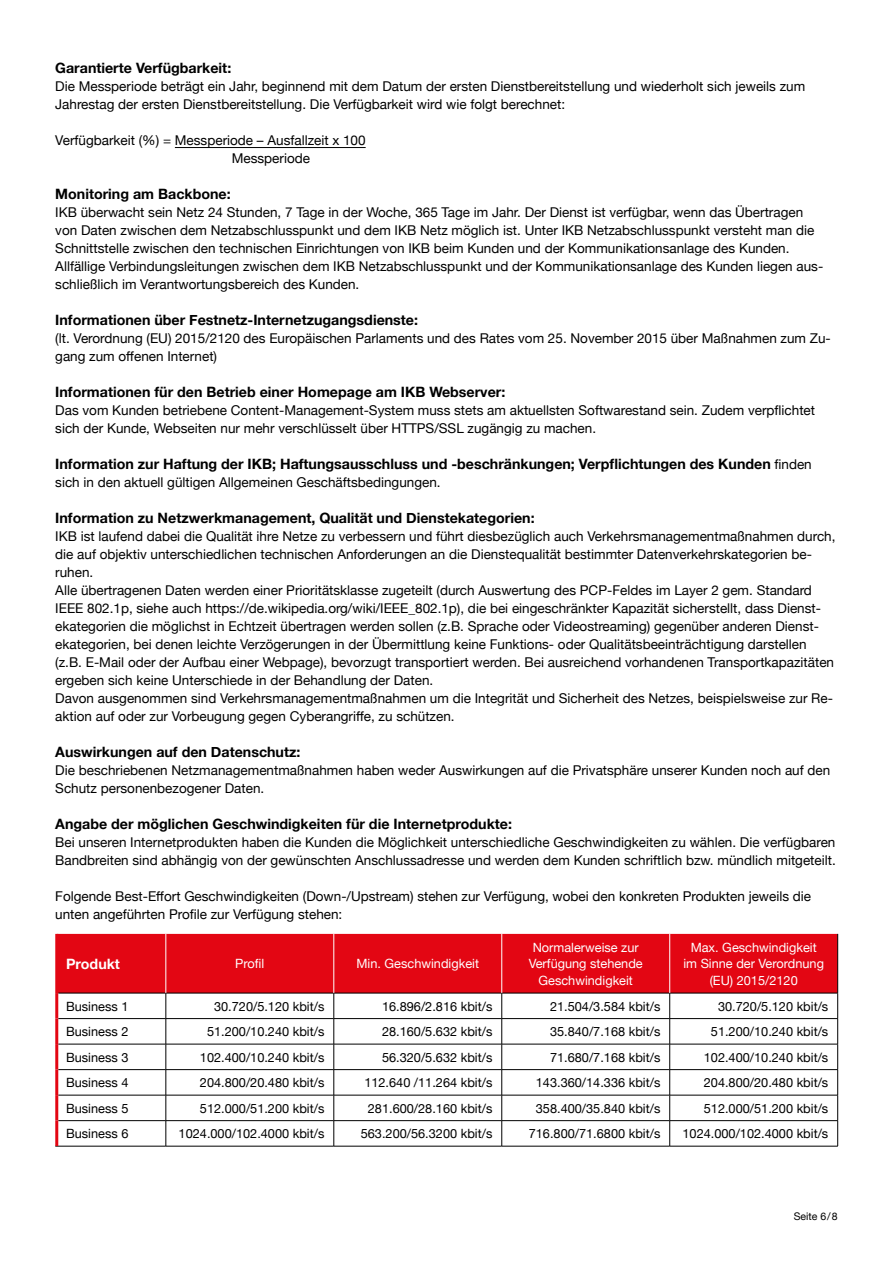
<style>
.page{position:relative;width:893px;height:1263px;background:#fff}
.page>*{position:absolute;margin:0;border:0;box-sizing:border-box;transform-origin:0 0}
.t1{font:700 14.25px "Helvetica Neue";color:#000}
.t2{font:700 14.25px "Helvetica Neue";color:#fff}
.t3{font:13.5px/18px "Helvetica Neue";color:#000}
.t4{font:12.75px "Helvetica Neue";color:#000}
.t5{font:12.75px/16.5px "Helvetica Neue";color:#fff;text-align:center}
.t6{font:10.5px "Helvetica Neue";color:#000}
.s1{font-weight:400;font-size:13.5px}
</style>
<div class="page">
<hr style="left:175px;top:147px;width:191px;height:1px;background:#000">
<div style="left:58px;top:934px;width:779px;height:59px;background:#e30613"></div>
<hr style="left:837px;top:934px;width:1px;height:59px;background:#000">
<hr style="left:58px;top:993px;width:108px;height:1px;background:#000">
<hr style="left:166px;top:993px;width:168px;height:1px;background:#000">
<hr style="left:334px;top:993px;width:168px;height:1px;background:#000">
<hr style="left:502px;top:993px;width:168px;height:1px;background:#000">
<hr style="left:670px;top:993px;width:168px;height:1px;background:#000">
<hr style="left:58px;top:1018px;width:108px;height:1px;background:#000">
<hr style="left:166px;top:1018px;width:168px;height:1px;background:#000">
<hr style="left:334px;top:1018px;width:168px;height:1px;background:#000">
<hr style="left:502px;top:1018px;width:168px;height:1px;background:#000">
<hr style="left:670px;top:1018px;width:168px;height:1px;background:#000">
<hr style="left:58px;top:1044px;width:108px;height:1px;background:#000">
<hr style="left:166px;top:1044px;width:168px;height:1px;background:#000">
<hr style="left:334px;top:1044px;width:168px;height:1px;background:#000">
<hr style="left:502px;top:1044px;width:168px;height:1px;background:#000">
<hr style="left:670px;top:1044px;width:168px;height:1px;background:#000">
<hr style="left:58px;top:1069px;width:108px;height:1px;background:#000">
<hr style="left:166px;top:1069px;width:168px;height:1px;background:#000">
<hr style="left:334px;top:1069px;width:168px;height:1px;background:#000">
<hr style="left:502px;top:1069px;width:168px;height:1px;background:#000">
<hr style="left:670px;top:1069px;width:168px;height:1px;background:#000">
<hr style="left:58px;top:1095px;width:108px;height:1px;background:#000">
<hr style="left:166px;top:1095px;width:168px;height:1px;background:#000">
<hr style="left:334px;top:1095px;width:168px;height:1px;background:#000">
<hr style="left:502px;top:1095px;width:168px;height:1px;background:#000">
<hr style="left:670px;top:1095px;width:168px;height:1px;background:#000">
<hr style="left:58px;top:1120px;width:108px;height:1px;background:#000">
<hr style="left:166px;top:1120px;width:168px;height:1px;background:#000">
<hr style="left:334px;top:1120px;width:168px;height:1px;background:#000">
<hr style="left:502px;top:1120px;width:168px;height:1px;background:#000">
<hr style="left:670px;top:1120px;width:168px;height:1px;background:#000">
<hr style="left:55px;top:1146px;width:111px;height:1px;background:#000">
<hr style="left:166px;top:1146px;width:168px;height:1px;background:#000">
<hr style="left:334px;top:1146px;width:168px;height:1px;background:#000">
<hr style="left:502px;top:1146px;width:168px;height:1px;background:#000">
<hr style="left:670px;top:1146px;width:168px;height:1px;background:#000">
<hr style="left:166px;top:934px;width:1px;height:59px;background:#fff">
<hr style="left:334px;top:934px;width:1px;height:59px;background:#fff">
<hr style="left:501px;top:934px;width:1px;height:59px;background:#fff">
<hr style="left:669px;top:934px;width:1px;height:59px;background:#fff">
<hr style="left:55px;top:934px;width:3px;height:59px;background:#e30613">
<hr style="left:55px;top:993px;width:3px;height:25px;background:#e30613">
<hr style="left:55px;top:1018px;width:3px;height:26px;background:#e30613">
<hr style="left:55px;top:1044px;width:3px;height:25px;background:#e30613">
<hr style="left:55px;top:1069px;width:3px;height:26px;background:#e30613">
<hr style="left:55px;top:1095px;width:3px;height:26px;background:#e30613">
<hr style="left:55px;top:1121px;width:3px;height:25px;background:#e30613">
<svg style="left:166px;top:993px;width:1px;height:153px"></svg>
<svg style="left:334px;top:993px;width:1px;height:153px"></svg>
<svg style="left:501px;top:993px;width:1px;height:153px"></svg>
<svg style="left:669px;top:993px;width:1px;height:153px"></svg>
<svg style="left:837px;top:993px;width:1px;height:153px"></svg>
<p class="t1" style="left:55px;top:57px;width:178px">Garantierte Verfügbarkeit:</p>
<p class="t3" style="left:55px;top:78px;width:751px">Die Messperiode beträgt ein Jahr, beginnend mit dem Datum der ersten Dienstbereitstellung und wiederholt sich jeweils zum<br>Jahrestag der ersten Dienstbereitstellung. Die Verfügbarkeit wird wie folgt berechnet:</p>
<p class="t3" style="left:232px;top:132px;width:135px;text-indent:-176px">Verfügbarkeit (%) = Messperiode – Ausfallzeit x 100<br>Messperiode</p>
<p class="t1" style="left:55px;top:183px;width:177px">Monitoring am Backbone:</p>
<p class="t3" style="left:55px;top:204px;width:769px">IKB überwacht sein Netz 24 Stunden, 7 Tage in der Woche, 365 Tage im Jahr. Der Dienst ist verfügbar, wenn das Übertragen von Daten zwischen dem Netzabschlusspunkt und dem IKB Netz möglich ist. Unter IKB Netzabschlusspunkt versteht man die Schnittstelle zwischen den technischen Einrichtungen von IKB beim Kunden und der Kommunikationsanlage des Kunden.<br>Allfällige Verbindungsleitungen zwischen dem IKB Netzabschlusspunkt und der Kommunikationsanlage des Kunden liegen aus&shy;schließlich im Verantwortungsbereich des Kunden.</p>
<p class="t1" style="left:55px;top:309px;width:364px">Informationen über Festnetz-Internetzugangsdienste:</p>
<p class="t3" style="left:55px;top:330px;width:777px">(lt. Verordnung (EU) 2015/2120 des Europäischen Parlaments und des Rates vom 25. November 2015 über Maßnahmen zum Zu&shy;gang zum offenen Internet)</p>
<p class="t1" style="left:55px;top:381px;width:452px">Informationen für den Betrieb einer Homepage am IKB Webserver:</p>
<p class="t3" style="left:55px;top:402px;width:761px">Das vom Kunden betriebene Content-Management-System muss stets am aktuellsten Softwarestand sein. Zudem verpflichtet sich der Kunde, Webseiten nur mehr verschlüsselt über HTTPS/SSL zugängig zu machen.</p>
<p class="t1" style="left:55px;top:453px;width:758px">Information zur Haftung der IKB; Haftungsausschluss und -beschränkungen; Verpflichtungen des Kunden <span class="s1">finden</span></p>
<p class="t3" style="left:55px;top:474px;width:387px">sich in den aktuell gültigen Allgemeinen Geschäftsbedingungen.</p>
<p class="t1" style="left:55px;top:507px;width:481px">Information zu Netzwerkmanagement, Qualität und Dienstekategorien:</p>
<p class="t3" style="left:55px;top:528px;width:782px">IKB ist laufend dabei die Qualität ihre Netze zu verbessern und führt diesbezüglich auch Verkehrsmanagementmaßnahmen durch, die auf objektiv unterschiedlichen technischen Anforderungen an die Dienstequalität bestimmter Datenverkehrskategorien be&shy;ruhen.<br>Alle übertragenen Daten werden einer Prioritätsklasse zugeteilt (durch Auswertung des PCP-Feldes im Layer 2 gem. Standard IEEE 802.1p, siehe auch https://de.wikipedia.org/wiki/IEEE_802.1p), die bei eingeschränkter Kapazität sicherstellt, dass Dienst&shy;ekategorien die möglichst in Echtzeit übertragen werden sollen (z.B. Sprache oder Videostreaming) gegenüber anderen Dienst&shy;ekategorien, bei denen leichte Verzögerungen in der Übermittlung keine Funktions- oder Qualitätsbeeinträchtigung darstellen (z.B. E-Mail oder der Aufbau einer Webpage), bevorzugt transportiert werden. Bei ausreichend vorhandenen Transportkapazitäten ergeben sich keine Unterschiede in der Behandlung der Daten.<br>Davon ausgenommen sind Verkehrsmanagementmaßnahmen um die Integrität und Sicherheit des Netzes, beispielsweise zur Re&shy;aktion auf oder zur Vorbeugung gegen Cyberangriffe, zu schützen.</p>
<p class="t1" style="left:55px;top:741px;width:247px">Auswirkungen auf den Datenschutz:</p>
<p class="t3" style="left:55px;top:762px;width:776px">Die beschriebenen Netzmanagementmaßnahmen haben weder Auswirkungen auf die Privatsphäre unserer Kunden noch auf den<br>Schutz personenbezogener Daten.</p>
<p class="t1" style="left:55px;top:813px;width:458px">Angabe der möglichen Geschwindigkeiten für die Internetprodukte:</p>
<p class="t3" style="left:55px;top:834px;width:782px">Bei unseren Internetprodukten haben die Kunden die Möglichkeit unterschiedliche Geschwindigkeiten zu wählen. Die verfügbaren<br>Bandbreiten sind abhängig von der gewünschten Anschlussadresse und werden dem Kunden schriftlich bzw. mündlich mitgeteilt.</p>
<p class="t3" style="left:55px;top:888px;width:757px">Folgende Best-Effort Geschwindigkeiten (Down-/Upstream) stehen zur Verfügung, wobei den konkreten Produkten jeweils die unten angeführten Profile zur Verfügung stehen:</p>
<p class="t2" style="left:66px;top:953px;width:55px">Produkt</p>
<p class="t5" style="left:235px;top:956px;width:31px">Profil</p>
<p class="t5" style="left:356px;top:956px;width:124px">Min. Geschwindigkeit</p>
<p class="t5" style="left:529px;top:939px;width:116px">Normalerweise zur<br>Verfügung stehende<br>Geschwindigkeit</p>
<p class="t5" style="left:683px;top:939px;width:142px">Max. Geschwindigkeit im Sinne der Verordnung (EU) 2015/2120</p>
<p class="t4" style="left:66px;top:997px;width:64px">Business 1</p>
<p class="t4" style="left:214px;top:997px;width:112px">30.720/5.120 kbit/s</p>
<p class="t4" style="left:382px;top:997px;width:112px">16.896/2.816 kbit/s</p>
<p class="t4" style="left:550px;top:997px;width:112px">21.504/3.584 kbit/s</p>
<p class="t4" style="left:718px;top:997px;width:112px">30.720/5.120 kbit/s</p>
<p class="t4" style="left:66px;top:1023px;width:64px">Business 2</p>
<p class="t4" style="left:207px;top:1023px;width:119px">51.200/10.240 kbit/s</p>
<p class="t4" style="left:382px;top:1023px;width:112px">28.160/5.632 kbit/s</p>
<p class="t4" style="left:550px;top:1023px;width:112px">35.840/7.168 kbit/s</p>
<p class="t4" style="left:711px;top:1023px;width:119px">51.200/10.240 kbit/s</p>
<p class="t4" style="left:66px;top:1048px;width:64px">Business 3</p>
<p class="t4" style="left:200px;top:1048px;width:126px">102.400/10.240 kbit/s</p>
<p class="t4" style="left:382px;top:1048px;width:112px">56.320/5.632 kbit/s</p>
<p class="t4" style="left:550px;top:1048px;width:112px">71.680/7.168 kbit/s</p>
<p class="t4" style="left:704px;top:1048px;width:126px">102.400/10.240 kbit/s</p>
<p class="t4" style="left:66px;top:1074px;width:64px">Business 4</p>
<p class="t4" style="left:200px;top:1074px;width:126px">204.800/20.480 kbit/s</p>
<p class="t4" style="left:364px;top:1074px;width:130px">112.640 /11.264 kbit/s</p>
<p class="t4" style="left:536px;top:1074px;width:126px">143.360/14.336 kbit/s</p>
<p class="t4" style="left:704px;top:1074px;width:126px">204.800/20.480 kbit/s</p>
<p class="t4" style="left:66px;top:1099px;width:64px">Business 5</p>
<p class="t4" style="left:200px;top:1099px;width:126px">512.000/51.200 kbit/s</p>
<p class="t4" style="left:368px;top:1099px;width:126px">281.600/28.160 kbit/s</p>
<p class="t4" style="left:536px;top:1099px;width:126px">358.400/35.840 kbit/s</p>
<p class="t4" style="left:704px;top:1099px;width:126px">512.000/51.200 kbit/s</p>
<p class="t4" style="left:66px;top:1125px;width:64px">Business 6</p>
<p class="t4" style="left:179px;top:1125px;width:147px">1024.000/102.4000 kbit/s</p>
<p class="t4" style="left:361px;top:1125px;width:133px">563.200/56.3200 kbit/s</p>
<p class="t4" style="left:529px;top:1125px;width:133px">716.800/71.6800 kbit/s</p>
<p class="t4" style="left:683px;top:1125px;width:147px">1024.000/102.4000 kbit/s</p>
<p class="t6" style="left:794px;top:1209px;width:45px">Seite 6/8</p>
</div>
